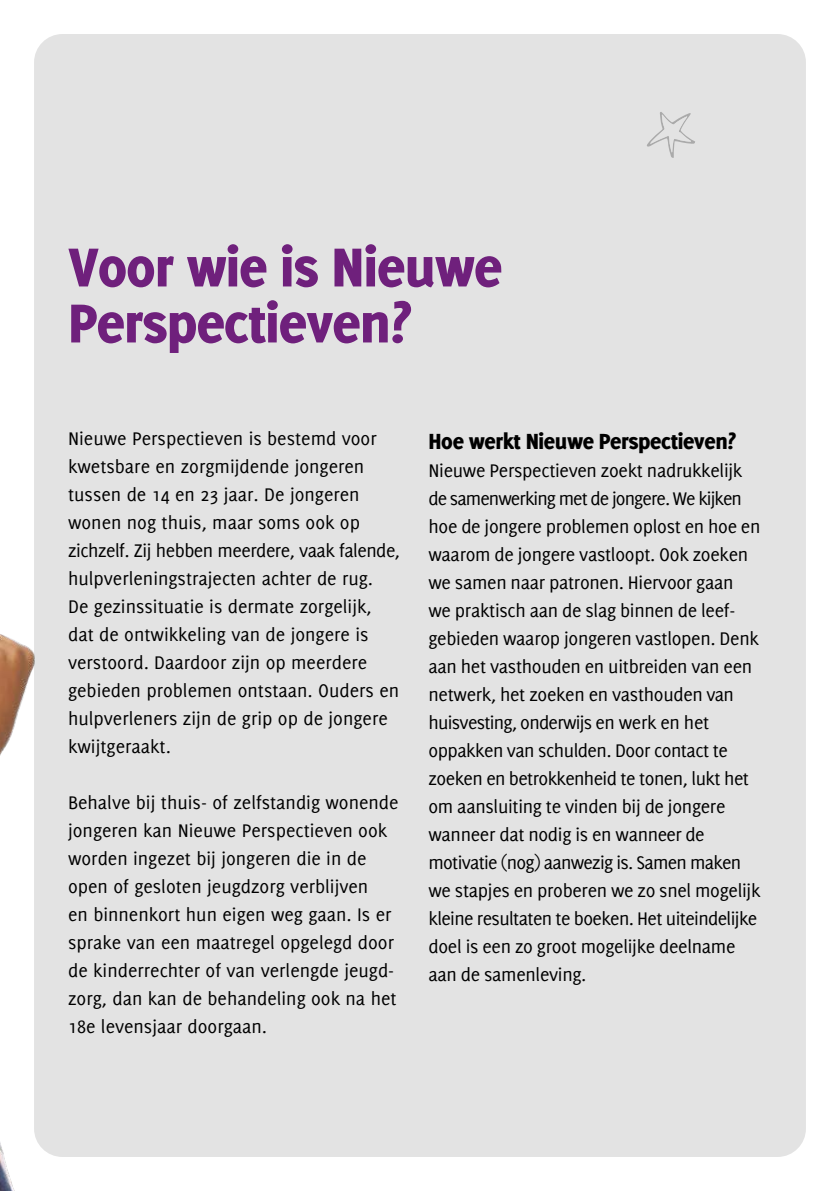
<style>
.page{position:relative;width:840px;height:1191px;background:#fff}
.page>*{position:absolute;margin:0;border:0;box-sizing:border-box;transform-origin:0 0}
.t1{font:800 60px/56px "Delicious";letter-spacing:-.015em;color:#6f207c}
.t2{font:800 24px "Delicious";letter-spacing:-.015em;color:#000}
.t3{font:20px/28px "Delicious";letter-spacing:-.015em;color:#000}
</style>
<div class="page">
<div style="left:34px;top:34px;width:771px;height:1123px;background:#e3e3e3;border-radius:28px"></div>
<svg style="left:647px;top:112px;width:48px;height:46px"></svg>
<img style="left:0;top:634px;width:58px;height:557px">
<h1 class="t1" style="left:68px;top:238px;width:435px">Voor wie is Nieuwe<br>Perspectieven?</h1>
<p class="t3" style="left:68px;top:424px;width:333px">Nieuwe Perspectieven is bestemd voor kwetsbare en zorgmijdende jongeren tussen de 14 en 23 jaar. De jongeren wonen nog thuis, maar soms ook op zichzelf. Zij hebben meerdere, vaak falende, hulpverleningstrajecten achter de rug.<br>De gezinssituatie is dermate zorgelijk, dat de ontwikkeling van de jongere is verstoord. Daardoor zijn op meerdere gebieden problemen ontstaan. Ouders en hulpverleners zijn de grip op de jongere kwijtgeraakt.</p>
<p class="t3" style="left:68px;top:788px;width:332px">Behalve bij thuis- of zelfstandig wonende jongeren kan Nieuwe Perspectieven ook worden ingezet bij jongeren die in de open of gesloten jeugdzorg verblijven<br>en binnenkort hun eigen weg gaan. Is er sprake van een maatregel opgelegd door de kinderrechter of van verlengde jeugd&shy;zorg, dan kan de behandeling ook na het 18e levensjaar doorgaan.</p>
<p class="t2" style="left:428px;top:427px;width:309px">Hoe werkt Nieuwe Perspectieven?</p>
<p class="t3" style="left:428px;top:456px;width:333px">Nieuwe Perspectieven zoekt nadrukkelijk de samenwerking met de jongere. We kijken hoe de jongere problemen oplost en hoe en waarom de jongere vastloopt. Ook zoeken we samen naar patronen. Hiervoor gaan we praktisch aan de slag binnen de leef&shy;gebieden waarop jongeren vastlopen. Denk aan het vasthouden en uitbreiden van een netwerk, het zoeken en vasthouden van huisvesting, onderwijs en werk en het oppakken van schulden. Door contact te zoeken en betrokkenheid te tonen, lukt het om aansluiting te vinden bij de jongere wanneer dat nodig is en wanneer de motivatie (nog) aanwezig is. Samen maken we stapjes en proberen we zo snel mogelijk kleine resultaten te boeken. Het uiteindelijke doel is een zo groot mogelijke deelname aan de samenleving.</p>
</div>
